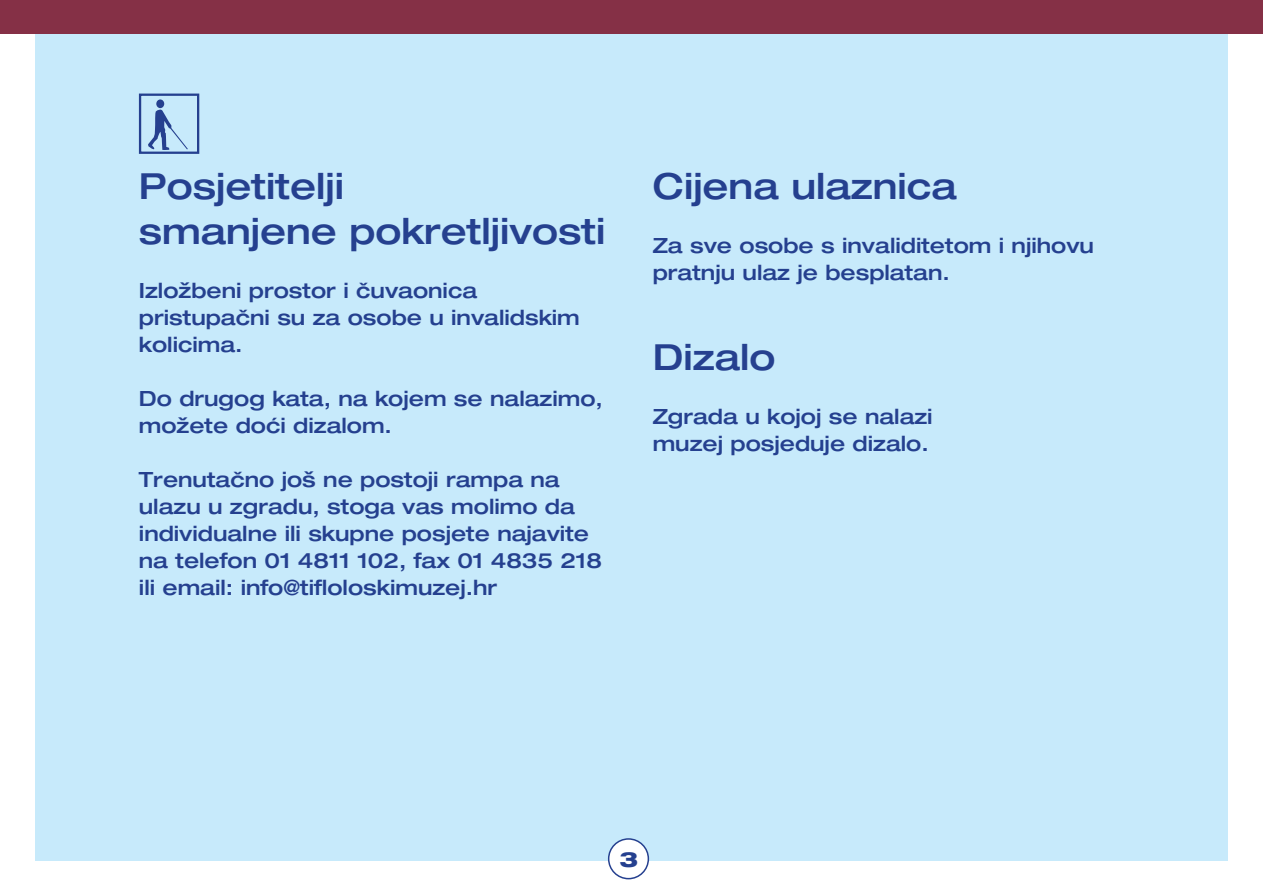
<style>
.page{position:relative;width:1263px;height:893px;background:#fff}
.page>*{position:absolute;margin:0;border:0;box-sizing:border-box;transform-origin:0 0}
.t1{font:500 expanded 36px/45px "Helvetica Neue";color:#25408f}
.t2{font:500 expanded 21px/27px "Helvetica Neue";color:#25408f}
.t3{font:800 expanded 21px "Helvetica Neue";color:#25408f}
</style>
<div class="page">
<div style="left:35px;top:0;width:1192px;height:860px;background:#c7eafb"></div>
<div style="left:0;top:0;width:1263px;height:34px;background:#853046"></div>
<div style="left:609px;top:839px;width:39px;height:40px;background:#fff;border-radius:50%"></div>
<div style="left:608px;top:838px;width:41px;height:41px;border:2px solid #25408f;border-radius:50%"></div>
<div style="left:139px;top:94px;width:60px;height:60px;border:2px solid #25408f"></div>
<svg style="left:148px;top:108px;width:40px;height:42px"></svg>
<div style="left:156px;top:99px;width:8px;height:9px;background:#25408f;border-radius:50%"></div>
<h1 class="t1" style="left:139px;top:163px;width:468px">Posjetitelji<br>smanjene pokretljivosti</h1>
<p class="t2" style="left:139px;top:277px;width:442px">Izložbeni prostor i čuvaonica pristupačni su za osobe u invalidskim kolicima.</p>
<p class="t2" style="left:139px;top:385px;width:465px">Do drugog kata, na kojem se nalazimo, možete doći dizalom.</p>
<p class="t2" style="left:139px;top:466px;width:464px">Trenutačno još ne postoji rampa na ulazu u zgradu, stoga vas molimo da individualne ili skupne posjete najavite na telefon 01 4811 102, fax 01 4835 218 ili email: info@tifloloskimuzej.hr</p>
<h1 class="t1" style="left:653px;top:163px;width:305px">Cijena ulaznica</h1>
<p class="t2" style="left:653px;top:232px;width:443px">Za sve osobe s invaliditetom i njihovu pratnju ulaz je besplatan.</p>
<h1 class="t1" style="left:653px;top:334px;width:124px">Dizalo</h1>
<p class="t2" style="left:653px;top:403px;width:281px">Zgrada u kojoj se nalazi muzej posjeduje dizalo.</p>
<p class="t3" style="left:619px;top:846px;width:20px">3</p>
</div>
